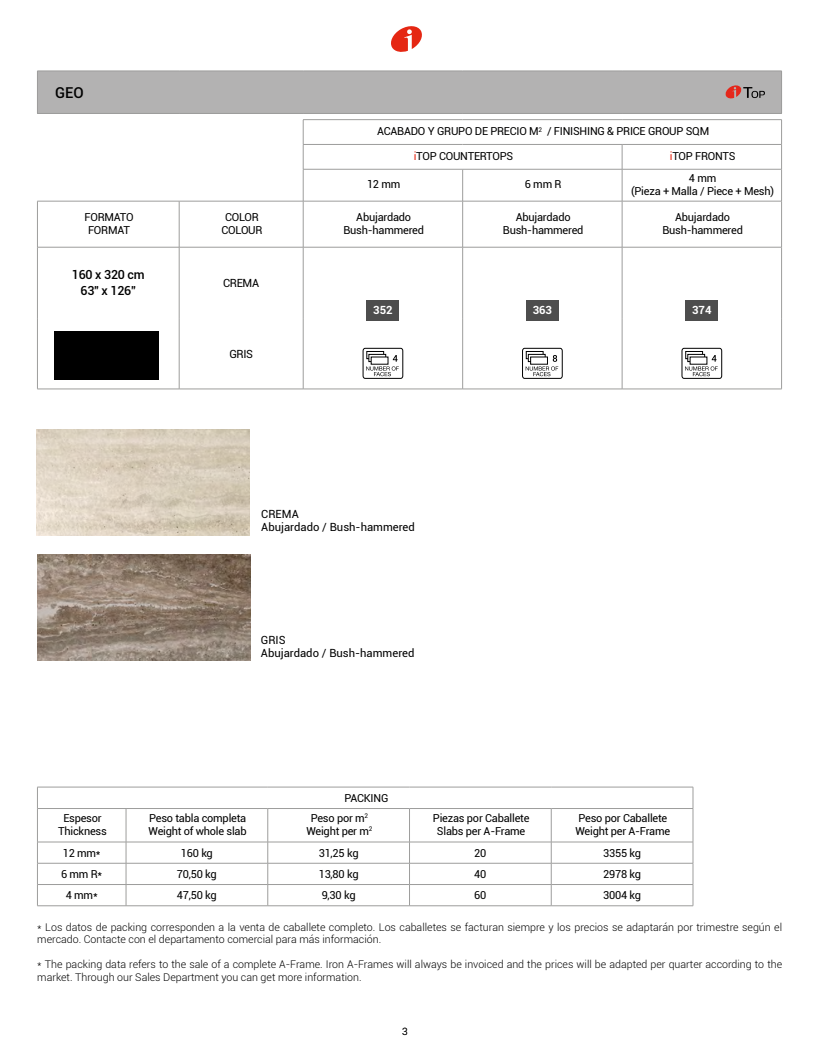
<style>
.page{position:relative;width:815px;height:1063px;background:#fff}
.page>*{position:absolute;margin:0;border:0;box-sizing:border-box;transform-origin:0 0}
.t1{font:500 15px "Roboto";color:#000}
.t2{font:500 12.5px/16.2px "Roboto";letter-spacing:-.02em;color:#000;text-align:center}
.t3{font:11.25px/12.5px "Roboto";color:#000}
.t4{font:700 11.25px "Roboto";color:#fff}
.t5{font:11px/13.2px "Roboto";letter-spacing:-.02em;color:#000;text-align:center}
.t6{font:300 10.62px/12.5px "Roboto";color:#000}
.t7{font:300 10px "Roboto";color:#000}
.s1{color:#e52713}
</style>
<div class="page">
<svg style="left:391px;top:26px;width:31px;height:26px"></svg>
<img style="left:37px;top:429px;width:212px;height:106px">
<img style="left:38px;top:555px;width:212px;height:106px">
<hr style="left:126px;top:906px;width:142px;height:1px;background:#9d9d9c">
<hr style="left:268px;top:906px;width:141px;height:1px;background:#9d9d9c">
<hr style="left:409px;top:906px;width:142px;height:1px;background:#9d9d9c">
<hr style="left:551px;top:906px;width:142px;height:1px;background:#9d9d9c">
<hr style="left:37px;top:906px;width:89px;height:1px;background:#9d9d9c">
<svg style="left:37px;top:787px;width:657px;height:119px"></svg>
<hr style="left:37px;top:884px;width:89px;height:1px;background:#9d9d9c">
<hr style="left:37px;top:809px;width:1px;height:33px;background:#9d9d9c">
<hr style="left:693px;top:809px;width:1px;height:33px;background:#9d9d9c">
<div style="left:37px;top:71px;width:745px;height:42px;background:#b3b2b2"></div>
<svg style="left:37px;top:120px;width:744px;height:127px"></svg>
<hr style="left:781px;top:71px;width:1px;height:42px;background:#9d9d9c">
<svg style="left:781px;top:120px;width:1px;height:49px"></svg>
<hr style="left:781px;top:169px;width:1px;height:32px;background:#9d9d9c">
<hr style="left:462px;top:169px;width:1px;height:32px;background:#9d9d9c">
<hr style="left:622px;top:169px;width:1px;height:32px;background:#9d9d9c">
<hr style="left:622px;top:169px;width:160px;height:1px;background:#9d9d9c">
<svg style="left:303px;top:120px;width:1px;height:49px"></svg>
<hr style="left:303px;top:169px;width:1px;height:32px;background:#9d9d9c">
<svg style="left:622px;top:145px;width:1px;height:24px"></svg>
<hr style="left:303px;top:169px;width:160px;height:1px;background:#9d9d9c">
<hr style="left:463px;top:169px;width:159px;height:1px;background:#9d9d9c">
<hr style="left:303px;top:119px;width:160px;height:1px;background:#9d9d9c">
<hr style="left:463px;top:119px;width:159px;height:1px;background:#9d9d9c">
<hr style="left:622px;top:119px;width:160px;height:1px;background:#9d9d9c">
<hr style="left:303px;top:144px;width:160px;height:1px;background:#9d9d9c">
<hr style="left:463px;top:144px;width:159px;height:1px;background:#9d9d9c">
<hr style="left:622px;top:144px;width:160px;height:1px;background:#9d9d9c">
<hr style="left:37px;top:247px;width:142px;height:1px;background:#9d9d9c">
<hr style="left:37px;top:247px;width:1px;height:71px;background:#9d9d9c">
<hr style="left:37px;top:318px;width:1px;height:71px;background:#9d9d9c">
<hr style="left:781px;top:201px;width:1px;height:46px;background:#9d9d9c">
<hr style="left:37px;top:71px;width:142px;height:1px;background:#9d9d9c">
<hr style="left:37px;top:71px;width:1px;height:42px;background:#9d9d9c">
<hr style="left:179px;top:71px;width:124px;height:1px;background:#9d9d9c">
<hr style="left:303px;top:71px;width:160px;height:1px;background:#9d9d9c">
<hr style="left:463px;top:71px;width:159px;height:1px;background:#9d9d9c">
<hr style="left:622px;top:71px;width:160px;height:1px;background:#9d9d9c">
<hr style="left:37px;top:113px;width:142px;height:1px;background:#9d9d9c">
<hr style="left:179px;top:113px;width:124px;height:1px;background:#9d9d9c">
<hr style="left:303px;top:113px;width:160px;height:1px;background:#9d9d9c">
<hr style="left:463px;top:113px;width:159px;height:1px;background:#9d9d9c">
<hr style="left:622px;top:113px;width:160px;height:1px;background:#9d9d9c">
<hr style="left:303px;top:201px;width:160px;height:1px;background:#9d9d9c">
<hr style="left:303px;top:201px;width:1px;height:46px;background:#9d9d9c">
<hr style="left:463px;top:201px;width:159px;height:1px;background:#9d9d9c">
<hr style="left:462px;top:201px;width:1px;height:46px;background:#9d9d9c">
<hr style="left:622px;top:201px;width:160px;height:1px;background:#9d9d9c">
<hr style="left:622px;top:201px;width:1px;height:46px;background:#9d9d9c">
<hr style="left:303px;top:247px;width:160px;height:1px;background:#9d9d9c">
<hr style="left:303px;top:389px;width:160px;height:1px;background:#9d9d9c">
<hr style="left:463px;top:247px;width:159px;height:1px;background:#9d9d9c">
<hr style="left:462px;top:247px;width:1px;height:71px;background:#9d9d9c">
<hr style="left:462px;top:318px;width:1px;height:71px;background:#9d9d9c">
<hr style="left:463px;top:389px;width:159px;height:1px;background:#9d9d9c">
<hr style="left:622px;top:247px;width:160px;height:1px;background:#9d9d9c">
<hr style="left:622px;top:247px;width:1px;height:71px;background:#9d9d9c">
<hr style="left:781px;top:247px;width:1px;height:71px;background:#9d9d9c">
<hr style="left:622px;top:318px;width:1px;height:71px;background:#9d9d9c">
<hr style="left:781px;top:318px;width:1px;height:71px;background:#9d9d9c">
<hr style="left:622px;top:389px;width:160px;height:1px;background:#9d9d9c">
<hr style="left:179px;top:247px;width:124px;height:1px;background:#9d9d9c">
<hr style="left:179px;top:247px;width:1px;height:71px;background:#9d9d9c">
<hr style="left:303px;top:247px;width:1px;height:71px;background:#9d9d9c">
<hr style="left:179px;top:318px;width:1px;height:71px;background:#9d9d9c">
<hr style="left:303px;top:318px;width:1px;height:71px;background:#9d9d9c">
<hr style="left:179px;top:389px;width:124px;height:1px;background:#9d9d9c">
<hr style="left:179px;top:201px;width:1px;height:46px;background:#9d9d9c">
<hr style="left:179px;top:201px;width:124px;height:1px;background:#9d9d9c">
<hr style="left:37px;top:201px;width:142px;height:1px;background:#9d9d9c">
<hr style="left:37px;top:201px;width:1px;height:46px;background:#9d9d9c">
<hr style="left:37px;top:389px;width:142px;height:1px;background:#9d9d9c">
<div style="left:367px;top:300px;width:32px;height:20px;background:#4d4d4d"></div>
<svg style="left:362px;top:348px;width:41px;height:31px"></svg>
<div style="left:526px;top:300px;width:32px;height:20px;background:#4d4d4d"></div>
<svg style="left:522px;top:348px;width:41px;height:31px"></svg>
<div style="left:686px;top:300px;width:32px;height:20px;background:#4d4d4d"></div>
<svg style="left:681px;top:348px;width:41px;height:31px"></svg>
<svg style="left:726px;top:85px;width:39px;height:13px"></svg>
<div style="left:54px;top:331px;width:104px;height:49px;background:#000"></div>
<h1 class="t1" style="left:55px;top:82px;width:30px">GEO</h1>
<p class="t5" style="left:377px;top:124px;width:334px">ACABADO Y GRUPO DE PRECIO M<sup>2</sup> / FINISHING &amp; PRICE GROUP SQM</p>
<p class="t5" style="left:414px;top:149px;width:101px"><span class="s1">i</span>TOP COUNTERTOPS</p>
<p class="t5" style="left:670px;top:149px;width:67px"><span class="s1">i</span>TOP FRONTS</p>
<p class="t5" style="left:367px;top:178px;width:35px">12 mm</p>
<p class="t5" style="left:525px;top:178px;width:38px">6 mm R</p>
<p class="t5" style="left:631px;top:171px;width:145px">4 mm<br>(Pieza + Malla / Piece + Mesh)</p>
<p class="t5" style="left:85px;top:210px;width:51px">FORMATO<br>FORMAT</p>
<p class="t5" style="left:221px;top:210px;width:43px">COLOR<br>COLOUR</p>
<p class="t5" style="left:343px;top:210px;width:82px">Abujardado<br>Bush-hammered</p>
<p class="t5" style="left:503px;top:210px;width:82px">Abujardado<br>Bush-hammered</p>
<p class="t5" style="left:662px;top:210px;width:82px">Abujardado<br>Bush-hammered</p>
<p class="t2" style="left:72px;top:266px;width:74px">160 x 320 cm<br>63" x 126”</p>
<p class="t3" style="left:223px;top:276px;width:37px">CREMA</p>
<p class="t4" style="left:373px;top:302px;width:21px">352</p>
<p class="t4" style="left:533px;top:302px;width:21px">363</p>
<p class="t4" style="left:692px;top:302px;width:21px">374</p>
<p class="t3" style="left:229px;top:347px;width:25px">GRIS</p>
<p class="t3" style="left:261px;top:508px;width:155px">CREMA<br>Abujardado / Bush-hammered</p>
<p class="t3" style="left:261px;top:634px;width:155px">GRIS<br>Abujardado / Bush-hammered</p>
<p class="t5" style="left:344px;top:791px;width:46px">PACKING</p>
<p class="t5" style="left:58px;top:811px;width:50px">Espesor<br>Thickness</p>
<p class="t5" style="left:149px;top:811px;width:100px;text-align:left">Peso tabla completa<br>Weight of whole slab</p>
<p class="t5" style="left:306px;top:811px;width:67px">Peso por m<sup>2<br></sup>Weight per m<sup>2</sup></p>
<p class="t5" style="left:433px;top:811px;width:98px">Piezas por Caballete<br>Slabs per A-Frame</p>
<p class="t5" style="left:576px;top:811px;width:96px;text-align:left">Peso por Caballete<br>Weight per A-Frame</p>
<p class="t5" style="left:63px;top:846px;width:39px">12 mm*</p>
<p class="t5" style="left:181px;top:846px;width:33px">160 kg</p>
<p class="t5" style="left:319px;top:846px;width:41px">31,25 kg</p>
<p class="t5" style="left:474px;top:846px;width:14px">20</p>
<p class="t5" style="left:603px;top:846px;width:39px">3355 kg</p>
<p class="t5" style="left:61px;top:867px;width:43px">6 mm R*</p>
<p class="t5" style="left:177px;top:867px;width:41px">70,50 kg</p>
<p class="t5" style="left:319px;top:867px;width:41px">13,80 kg</p>
<p class="t5" style="left:474px;top:867px;width:14px">40</p>
<p class="t5" style="left:603px;top:867px;width:39px">2978 kg</p>
<p class="t5" style="left:66px;top:888px;width:34px">4 mm*</p>
<p class="t5" style="left:177px;top:888px;width:41px">47,50 kg</p>
<p class="t5" style="left:322px;top:888px;width:35px">9,30 kg</p>
<p class="t5" style="left:474px;top:888px;width:14px">60</p>
<p class="t5" style="left:603px;top:888px;width:39px">3004 kg</p>
<p class="t6" style="left:37px;top:920px;width:746px">* Los datos de packing corresponden a la venta de caballete completo. Los caballetes se facturan siempre y los precios se adaptarán por trimestre según el mercado. Contacte con el departamento comercial para más información.</p>
<p class="t6" style="left:37px;top:958px;width:746px">* The packing data refers to the sale of a complete A-Frame. Iron A-Frames will always be invoiced and the prices will be adapted per quarter according to the market. Through our Sales Department you can get more information.</p>
<p class="t7" style="left:402px;top:1025px;width:7px">3</p>
</div>
